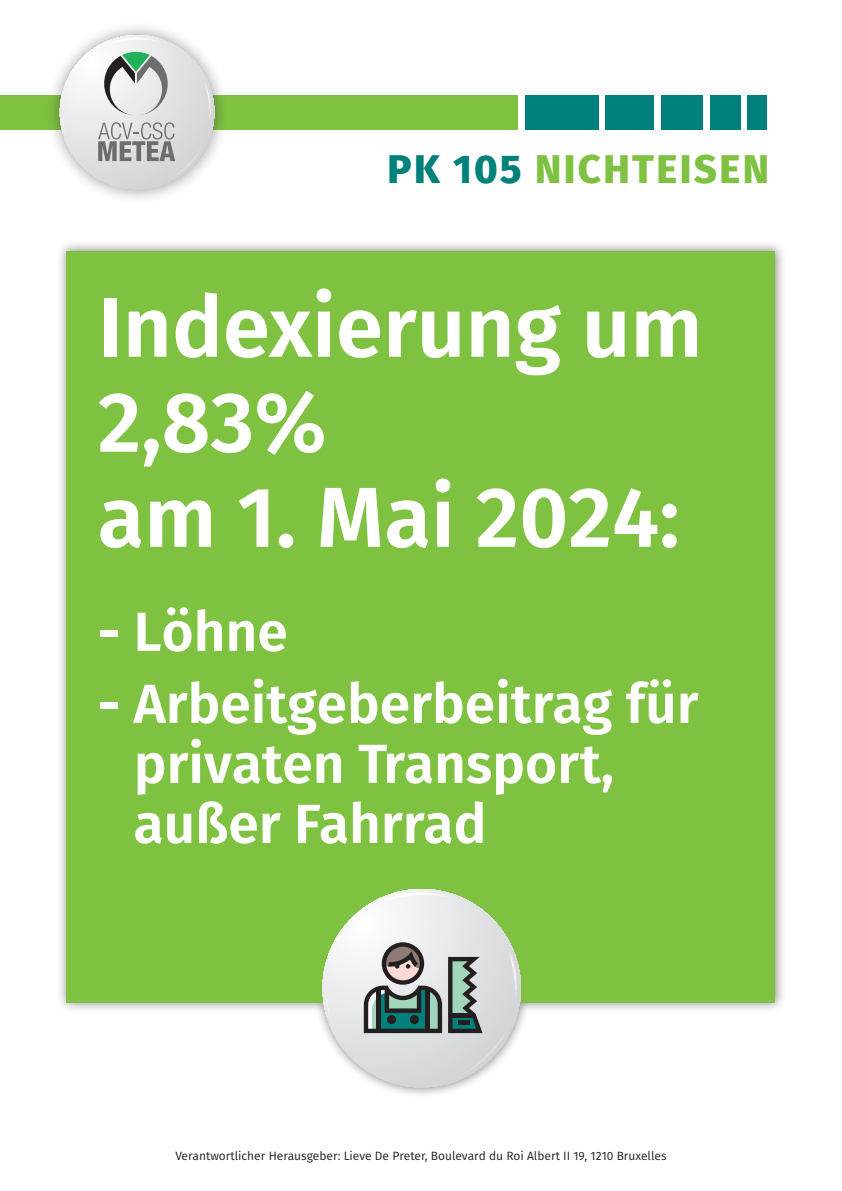
<style>
.page{position:relative;width:842px;height:1191px;background:#fff}
.page>*{position:absolute;margin:0;border:0;box-sizing:border-box;transform-origin:0 0}
.t1{font:600 85px/95px "Fira Sans";color:#fff}
.t2{font:600 55px/60px "Fira Sans";color:#fff}
.t3{font:800 40px "Fira Sans";letter-spacing:.06em;color:#7fc241}
.t4{font:12px "Fira Sans";color:#231f20}
.s1{color:#00807a}
.s2{color:#7fc241}
</style>
<div class="page">
<div style="left:56px;top:240px;width:730px;height:858px;background:#231f20;opacity:.55"></div>
<div style="left:67px;top:251px;width:708px;height:751px;background:#7fc241"></div>
<div style="left:0;top:95px;width:517px;height:34px;background:#7fc241"></div>
<div style="left:525px;top:95px;width:73px;height:34px;background:#00807a"></div>
<div style="left:605px;top:95px;width:49px;height:34px;background:#00807a"></div>
<div style="left:661px;top:95px;width:42px;height:34px;background:#00807a"></div>
<div style="left:710px;top:95px;width:30px;height:34px;background:#00807a"></div>
<div style="left:747px;top:95px;width:20px;height:34px;background:#00807a"></div>
<div style="left:45px;top:20px;width:184px;height:185px;background:#231f20;opacity:.45"></div>
<svg style="left:60px;top:35px;width:154px;height:154px"></svg>
<svg style="left:322px;top:889px;width:199px;height:198px"></svg>
<p class="t3" style="left:387px;top:134px;width:383px"><span class="s1">PK 105</span> NICHTEISEN</p>
<p class="t1" style="left:98px;top:274px;width:606px">Indexierung um<br>2,83%<br>am 1. Mai 2024:</p>
<p class="t2" style="left:98px;top:598px;width:191px">- Löhne</p>
<p class="t2" style="left:134px;top:670px;width:566px;text-indent:-36px">- Arbeitgeberbeitrag für privaten Transport,</p>
<p class="t2" style="left:98px;top:790px;width:390px"><span class="s2">-</span> außer Fahrrad</p>
<p class="t4" style="left:175px;top:1146px;width:493px">Verantwortlicher Herausgeber: Lieve De Preter, Boulevard du Roi Albert II 19, 1210 Bruxelles</p>
</div>
